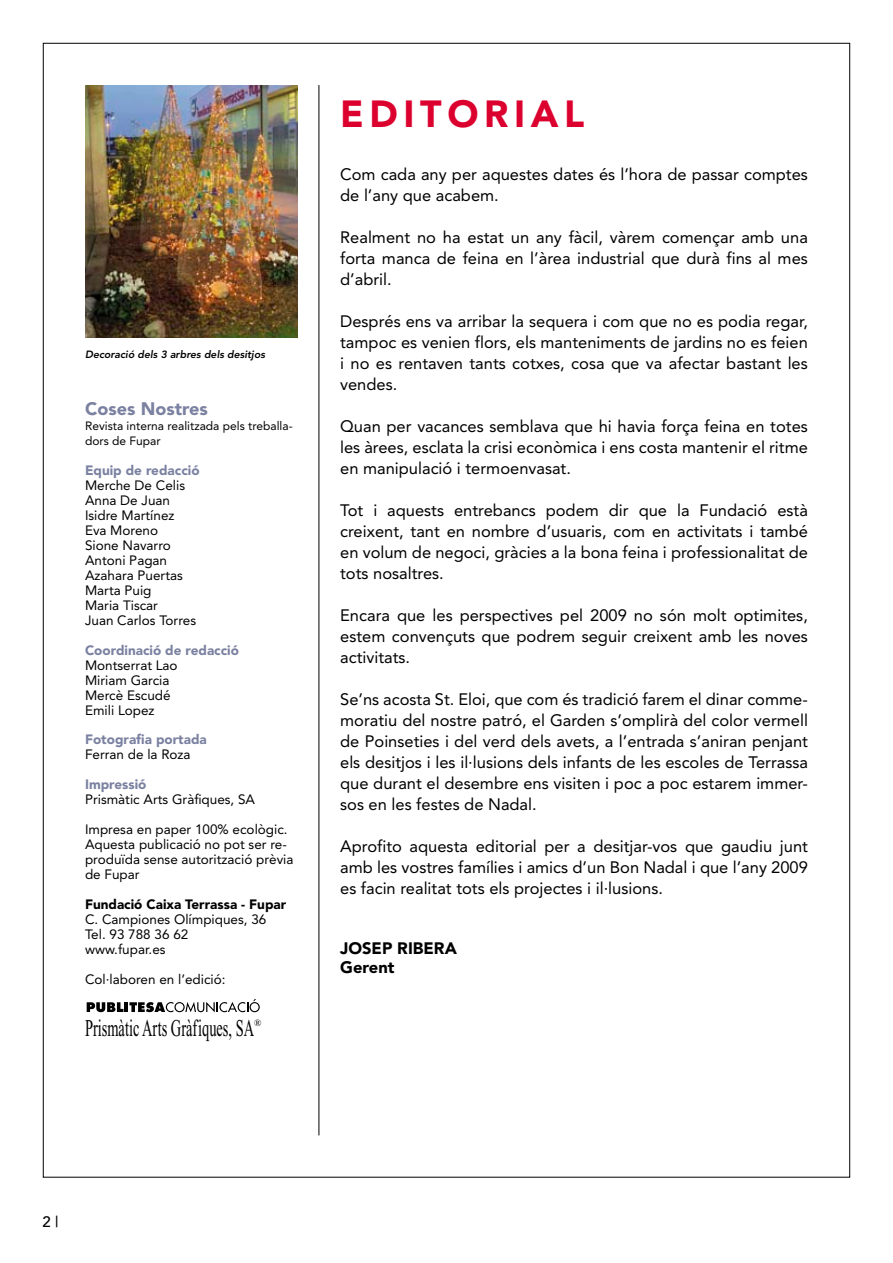
<style>
.page{position:relative;width:893px;height:1263px;background:#fff}
.page>*{position:absolute;margin:0;border:0;box-sizing:border-box;transform-origin:0 0}
.t1{font:900 37.5px "Avenir";letter-spacing:.15em;color:#dc002e}
.t2{font:24px "Times New Roman";color:#000;scale:.6 1}
.t3{font:900 18px "Avenir";color:#7b81a1}
.t4{font:16.5px/21px "Avenir";color:#000;text-align:justify}
.t5{font:900 16.5px/19.5px "Avenir";color:#000}
.t6{font:500 15px "Avenir";color:#000}
.t7{font:13.5px/15px "Avenir";color:#000}
.t8{font:900 13.5px "Avenir";color:#7b81a1}
.t9{font:900 13.5px "Avenir";color:#000}
.t10{font:12px/15px "Avenir";color:#000}
.t11{font:italic 800 10.5px "Avenir";color:#000}
.t12{font:9.6px "Times New Roman";color:#000}
</style>
<div class="page">
<hr style="left:319px;top:85px;width:1px;height:1050px;background:#000">
<img style="left:85px;top:85px;width:213px;height:252px">
<svg style="left:87px;top:999px;width:173px;height:13px"></svg>
<p class="t11" style="left:85px;top:348px;width:182px">Decoració dels 3 arbres dels desitjos</p>
<p class="t3" style="left:85px;top:398px;width:124px">Coses Nostres</p>
<p class="t10" style="left:85px;top:419px;width:209px">Revista interna realitzada pels treballa&shy;dors de Fupar</p>
<p class="t8" style="left:85px;top:462px;width:116px">Equip de redacció</p>
<p class="t7" style="left:85px;top:478px;width:113px">Merche De Celis<br>Anna De Juan<br>Isidre Martínez<br>Eva Moreno<br>Sione Navarro<br>Antoni Pagan<br>Azahara Puertas<br>Marta Puig<br>Maria Tiscar<br>Juan Carlos Torres</p>
<p class="t8" style="left:85px;top:642px;width:155px">Coordinació de redacció</p>
<p class="t7" style="left:85px;top:658px;width:94px">Montserrat Lao<br>Miriam Garcia<br>Mercè Escudé<br>Emili Lopez</p>
<p class="t8" style="left:85px;top:731px;width:123px">Fotografia portada</p>
<p class="t7" style="left:85px;top:747px;width:107px">Ferran de la Roza</p>
<p class="t8" style="left:85px;top:776px;width:63px">Impressió</p>
<p class="t7" style="left:85px;top:792px;width:172px">Prismàtic Arts Gràfiques, SA</p>
<p class="t7" style="left:85px;top:822px;width:210px">Impresa en paper 100% ecològic.<br>Aquesta publicació no pot ser re&shy;produïda sense autorització prèvia de Fupar</p>
<p class="t9" style="left:85px;top:896px;width:203px">Fundació Caixa Terrassa - Fupar</p>
<p class="t7" style="left:85px;top:912px;width:183px">C. Campiones Olímpiques, 36<br>Tel. 93 788 36 62 www.fupar.es</p>
<p class="t7" style="left:85px;top:972px;width:142px">Col·laboren en l’edició:</p>
<h2 class="t2" style="left:85px;top:1015px;width:283px">Prismàtic Arts Gràfiques, SA</h2>
<p class="t12" style="left:254px;top:1017px;width:9px">®</p>
<h1 class="t1" style="left:340px;top:91px;width:246px">EDITORIAL</h1>
<p class="t4" style="left:340px;top:163px;width:469px">Com cada any per aquestes dates és l’hora de passar comptes de l’any que acabem.</p>
<p class="t4" style="left:340px;top:226px;width:469px">Realment no ha estat un any fàcil, vàrem començar amb una forta manca de feina en l’àrea industrial que durà fins al mes d’abril.</p>
<p class="t4" style="left:340px;top:310px;width:469px">Després ens va arribar la sequera i com que no es podia regar, tampoc es venien flors, els manteniments de jardins no es feien i no es rentaven tants cotxes, cosa que va afectar bastant les vendes.</p>
<p class="t4" style="left:340px;top:415px;width:469px">Quan per vacances semblava que hi havia força feina en totes les àrees, esclata la crisi econòmica i ens costa mantenir el ritme en manipulació i termoenvasat.</p>
<p class="t4" style="left:340px;top:499px;width:469px">Tot i aquests entrebancs podem dir que la Fundació està creixent, tant en nombre d’usuaris, com en activitats i també en volum de negoci, gràcies a la bona feina i professionalitat de tots nosaltres.</p>
<p class="t4" style="left:340px;top:604px;width:469px">Encara que les perspectives pel 2009 no són molt optimites, estem convençuts que podrem seguir creixent amb les noves activitats.</p>
<p class="t4" style="left:340px;top:688px;width:469px">Se’ns acosta St. Eloi, que com és tradició farem el dinar comme&shy;moratiu del nostre patró, el Garden s’omplirà del color vermell de Poinseties i del verd dels avets, a l’entrada s’aniran penjant els desitjos i les il·lusions dels infants de les escoles de Terrassa que durant el desembre ens visiten i poc a poc estarem immer&shy;sos en les festes de Nadal.</p>
<p class="t4" style="left:340px;top:835px;width:469px">Aprofito aquesta editorial per a desitjar-vos que gaudiu junt amb les vostres famílies i amics d’un Bon Nadal i que l’any 2009 es facin realitat tots els projectes i il·lusions.</p>
<p class="t5" style="left:340px;top:938px;width:118px">JOSep RIBERA<br>Gerent</p>
<p class="t6" style="left:55px;top:1213px;width:5px">|</p>
</div>
